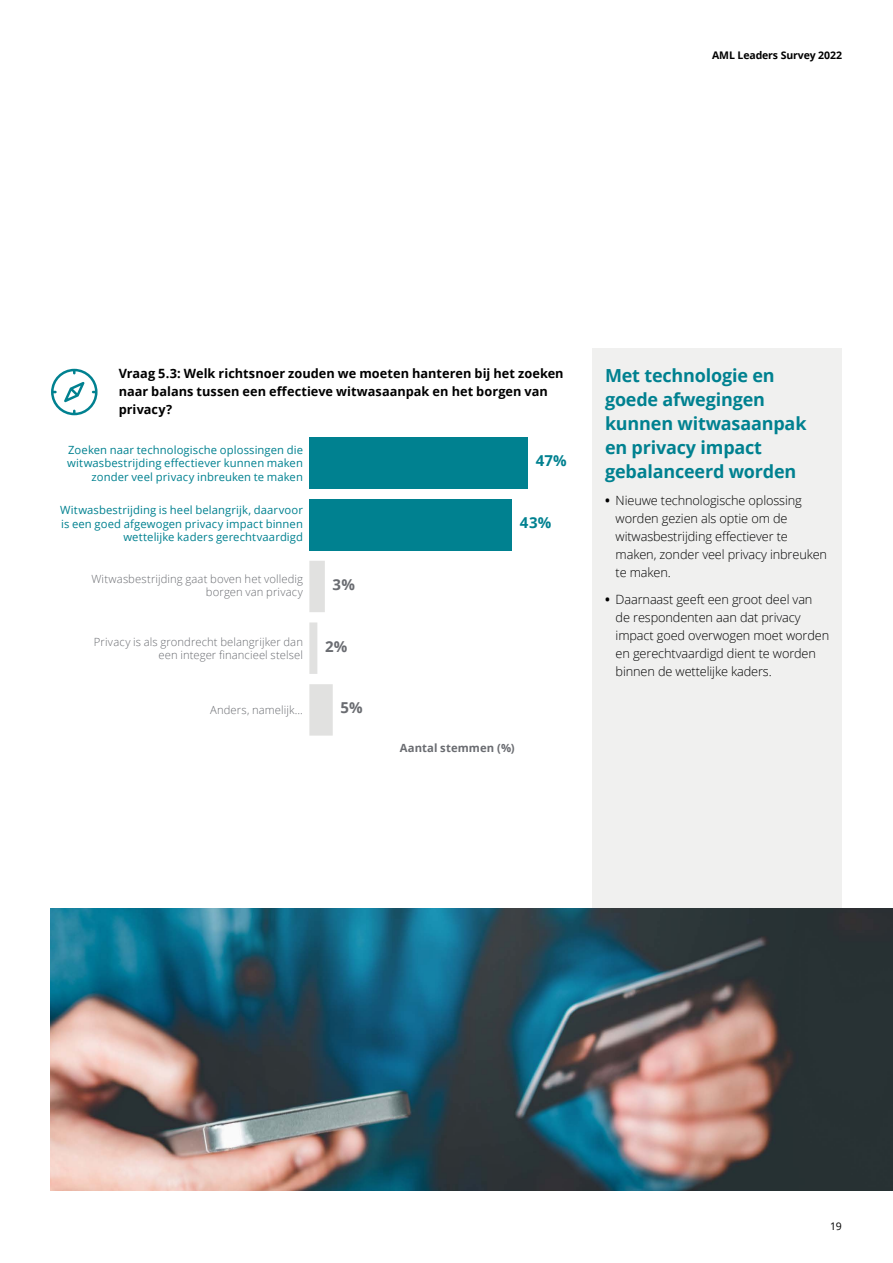
<style>
.page{position:relative;width:893px;height:1263px;background:#fff}
.page>*{position:absolute;margin:0;border:0;box-sizing:border-box;transform-origin:0 0}
.t1{font:700 18px/24px "Open Sans";letter-spacing:-.01em;color:#008190}
.t2{font:700 15px "Open Sans";color:#6a6c71}
.t3{font:700 15px "Open Sans";color:#008190}
.t4{font:300 12.75px/18px "Open Sans";letter-spacing:-.01em;color:#000}
.t5{font:700 12.75px/18px "Open Sans";letter-spacing:.005em;color:#000}
.t6{font:11.25px/13.5px "Open Sans";letter-spacing:.01em;color:#008190;text-align:right}
.t7{font:300 11.25px/13.5px "Open Sans";letter-spacing:.01em;color:#6a6c71;text-align:right}
.t8{font:700 11.25px "Open Sans";letter-spacing:.005em;color:#6a6c71}
.t9{font:700 10.5px "Open Sans";letter-spacing:-.01em;color:#000}
.t10{font:10.5px "Open Sans";color:#000}
.s1{font-weight:700}
</style>
<div class="page">
<div style="left:592px;top:348px;width:250px;height:584px;background:#f0f0ef"></div>
<img style="left:51px;top:909px;width:842px;height:282px">
<svg style="left:51px;top:369px;width:47px;height:46px"></svg>
<div style="left:309px;top:499px;width:203px;height:51px;background:#008190"></div>
<div style="left:309px;top:437px;width:219px;height:52px;background:#008190"></div>
<svg style="left:309px;top:561px;width:24px;height:175px"></svg>
<p class="t9" style="left:712px;top:48px;width:131px">AML Leaders Survey 2022</p>
<p class="t5" style="left:119px;top:364px;width:446px">Vraag 5.3: Welk richtsnoer zouden we moeten hanteren bij het zoeken naar balans tussen een effectieve witwasaanpak en het borgen van privacy?</p>
<h1 class="t1" style="left:605px;top:363px;width:203px">Met technologie en goede afwegingen kunnen witwasaanpak en privacy impact gebalanceerd worden</h1>
<p class="t4" style="left:616px;top:491px;width:213px;text-indent:-11px"><span class="s1">•</span> Nieuwe technologische oplossing worden gezien als optie om de witwasbestrijding effectiever te maken, zonder veel privacy inbreuken te maken.</p>
<p class="t4" style="left:616px;top:590px;width:215px;text-indent:-11px"><span class="s1">•</span> Daarnaast geeft een groot deel van de respondenten aan dat privacy impact goed overwogen moet worden en gerechtvaardigd dient te worden binnen de wettelijke kaders.</p>
<p class="t2" style="left:341px;top:697px;width:24px">5%</p>
<p class="t6" style="left:67px;top:442px;width:237px">Zoeken naar technologische oplossingen die witwasbestrijding effectiever kunnen maken zonder veel privacy inbreuken te maken</p>
<p class="t3" style="left:536px;top:450px;width:32px">47%</p>
<p class="t6" style="left:60px;top:503px;width:244px">Witwasbestrijding is heel belangrijk, daarvoor is een goed afgewogen privacy impact binnen wettelijke kaders gerechtvaardigd</p>
<p class="t3" style="left:520px;top:512px;width:33px">43%</p>
<p class="t7" style="left:91px;top:572px;width:213px">Witwasbestrijding gaat boven het volledig borgen van privacy</p>
<p class="t2" style="left:333px;top:574px;width:24px">3%</p>
<p class="t7" style="left:94px;top:634px;width:211px">Privacy is als grondrecht belangrijker dan een integer financieel stelsel</p>
<p class="t2" style="left:325px;top:635px;width:24px">2%</p>
<p class="t7" style="left:210px;top:703px;width:94px">Anders, namelijk…</p>
<p class="t8" style="left:400px;top:739px;width:116px">Aantal stemmen (%)</p>
<p class="t10" style="left:830px;top:1218px;width:13px">19</p>
</div>
